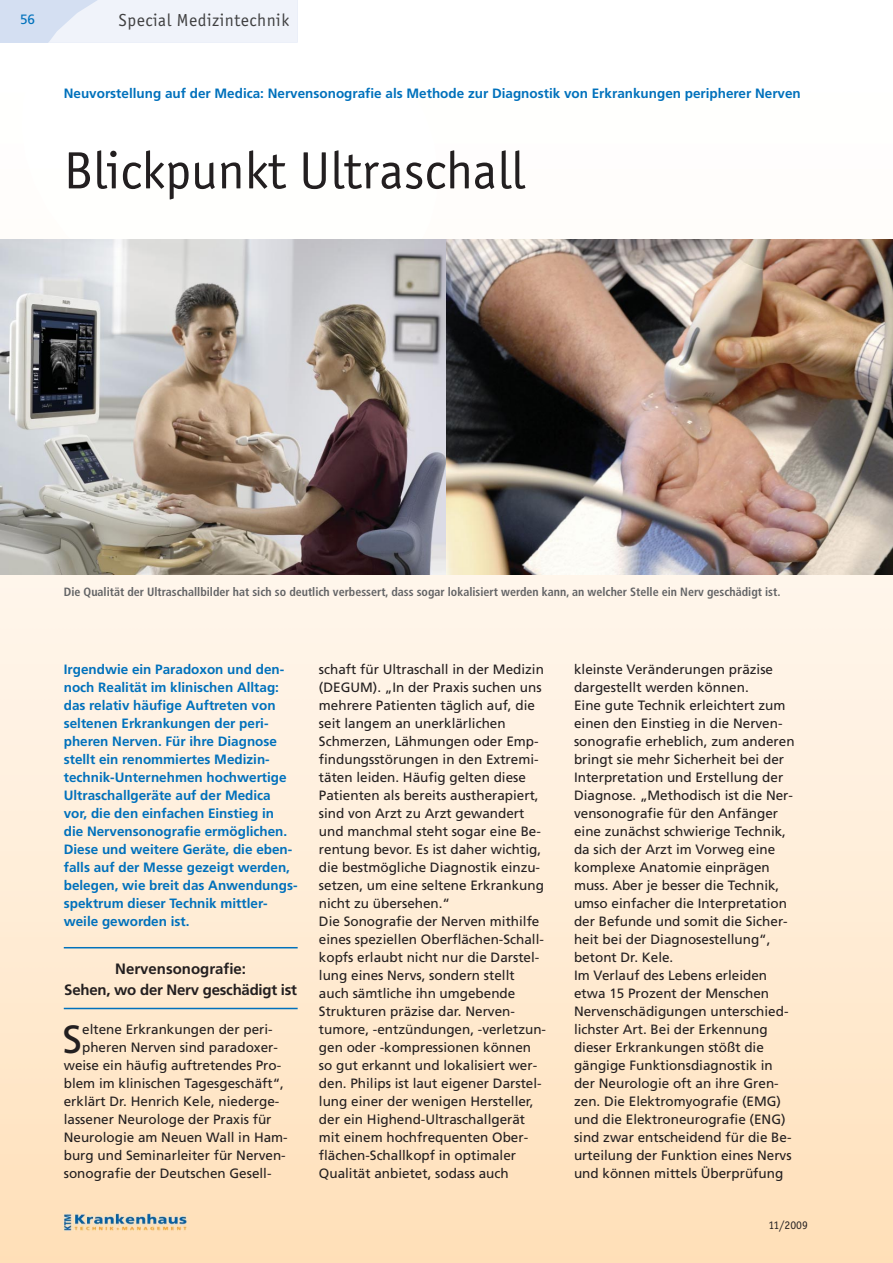
<style>
.page{position:relative;width:893px;height:1263px;background:#fff}
.page>*{position:absolute;margin:0;border:0;box-sizing:border-box;transform-origin:0 0}
.t1{font:54px "Officina Sans";color:#231f20}
.t2{font:39.3px "Frutiger";color:#231f20}
.t3{font:18px "Officina Sans";letter-spacing:.03em;color:#404041}
.t4{font:700 15px/21px "Frutiger";letter-spacing:-.015em;color:#231f20;text-align:center}
.t5{font:13.5px/18px "Frutiger";color:#231f20}
.t6{font:700 13.5px/18px "Frutiger";color:#0071bc}
.t7{font:13.5px "Frutiger";color:#0071bc}
.t8{font:700 condensed 12px "Frutiger";color:#636466}
.t9{font:12px "Officina Sans";color:#231f20}
</style>
<div class="page">
<img style="left:0;top:574px;width:893px;height:689px">
<div style="left:0;top:0;width:298px;height:43px;background:#d4dff2"></div>
<svg style="left:49px;top:0;width:249px;height:43px"></svg>
<img style="left:64px;top:1213px;width:123px;height:18px">
<hr style="left:64px;top:947px;width:234px;height:1px;background:#0071bc">
<hr style="left:64px;top:1008px;width:234px;height:1px;background:#0071bc">
<hr style="left:892px;top:629px;width:1px;height:634px;background:#fff">
<hr style="left:892px;top:1127px;width:1px;height:136px;background:#00142f">
<hr style="left:892px;top:629px;width:1px;height:256px;background:#39b54a">
<img style="left:0;top:239px;width:446px;height:335px">
<img style="left:446px;top:239px;width:447px;height:335px">
<p class="t7" style="left:20px;top:14px;width:17px">56</p>
<p class="t3" style="left:119px;top:13px;width:172px">Special Medizintechnik</p>
<p class="t6" style="left:64px;top:85px;width:739px">Neuvorstellung auf der Medica: Nervensonografie als Methode zur Diagnostik von Erkrankungen peripherer Nerven</p>
<p class="t1" style="left:64px;top:149px;width:462px">Blickpunkt Ultraschall</p>
<p class="t8" style="left:64px;top:587px;width:718px">Die Qualität der Ultraschallbilder hat sich so deutlich verbessert, dass sogar lokalisiert werden kann, an welcher Stelle ein Nerv geschädigt ist.</p>
<p class="t6" style="left:64px;top:662px;width:235px">Irgendwie ein Paradoxon und den&shy;noch Realität im klinischen Alltag: das relativ häufige Auftreten von seltenen Erkrankungen der peri - pheren Nerven. Für ihre Diagnose stellt ein renommiertes Medizin - technik-Unternehmen hochwertige Ultraschallgeräte auf der Medica vor, die den einfachen Einstieg in<br>die Nervensonografie ermöglichen.<br>Diese und weitere Geräte, die eben&shy;falls auf der Messe gezeigt werden, belegen, wie breit das Anwendungs&shy;spektrum dieser Technik mittler - weile geworden ist.</p>
<p class="t4" style="left:64px;top:959px;width:234px">Nervensonografie:<br>Sehen, wo der Nerv geschädigt ist</p>
<p class="t2" style="left:63px;top:1023px;width:21px">S</p>
<p class="t5" style="left:82px;top:1022px;width:192px">eltene Erkrankungen der peri -</p>
<p class="t5" style="left:82px;top:1040px;width:197px">pheren Nerven sind paradoxer-</p>
<p class="t5" style="left:64px;top:1058px;width:219px">weise ein häufig auftretendes Pro-</p>
<p class="t5" style="left:64px;top:1076px;width:222px">blem im klinischen Tagesgeschäft“,</p>
<p class="t5" style="left:64px;top:1094px;width:217px">erklärt Dr. Henrich Kele, niederge -</p>
<p class="t5" style="left:64px;top:1112px;width:209px">lassener Neurologe der Praxis für</p>
<p class="t5" style="left:64px;top:1130px;width:225px">Neurologie am Neuen Wall in Ham-</p>
<p class="t5" style="left:64px;top:1148px;width:223px">burg und Seminarleiter für Nerven-</p>
<p class="t5" style="left:64px;top:1166px;width:209px">sonografie der Deutschen Gesell-</p>
<p class="t5" style="left:319px;top:662px;width:229px">schaft für Ultraschall in der Medizin (DEGUM). „In der Praxis suchen uns mehrere Patienten täglich auf, die seit langem an unerklärlichen Schmerzen, Lähmungen oder Emp&shy;findungsstörungen in den Extremi - täten leiden. Häufig gelten diese Patienten als bereits austherapiert, sind von Arzt zu Arzt gewandert und manchmal steht sogar eine Be - rentung bevor. Es ist daher wichtig, die bestmögliche Diagnostik einzu&shy;setzen, um eine seltene Erkrankung nicht zu übersehen.“<br>Die Sonografie der Nerven mithilfe eines speziellen Oberflächen-Schall&shy;kopfs erlaubt nicht nur die Darstel&shy;lung eines Nervs, sondern stellt auch sämtliche ihn umgebende Strukturen präzise dar. Nerven - tumore, -entzündungen, -verletzun&shy;gen oder -kompressionen können so gut erkannt und lokalisiert wer&shy;den. Philips ist laut eigener Darstel&shy;lung einer der wenigen Hersteller, der ein Highend-Ultraschallgerät mit einem hochfrequenten Ober - flächen-Schallkopf in optimaler Qualität anbietet, sodass auch</p>
<p class="t5" style="left:574px;top:662px;width:222px">kleinste Veränderungen präzise dargestellt werden können.<br>Eine gute Technik erleichtert zum einen den Einstieg in die Nerven - sonografie erheblich, zum anderen bringt sie mehr Sicherheit bei der<br>Interpretation und Erstellung der<br>Diagnose. „Methodisch ist die Ner&shy;vensonografie für den Anfänger eine zunächst schwierige Technik, da sich der Arzt im Vorweg eine komplexe Anatomie einprägen muss. Aber je besser die Technik, umso einfacher die Interpretation der Befunde und somit die Sicher&shy;heit bei der Diagnosestellung“, betont Dr. Kele.<br>Im Verlauf des Lebens erleiden etwa 15 Prozent der Menschen<br>Nervenschädigungen unterschied&shy;lichster Art. Bei der Erkennung dieser Erkrankungen stößt die gängige Funktionsdiagnostik in der Neuro logie oft an ihre Gren&shy;zen. Die Elektromyografie (EMG) und die Elektroneurografie (ENG) sind zwar entscheidend für die Be - urteilung der Funktion eines Nervs und können mittels Überprüfung</p>
<p class="t9" style="left:768px;top:1221px;width:41px">11/2009</p>
</div>
